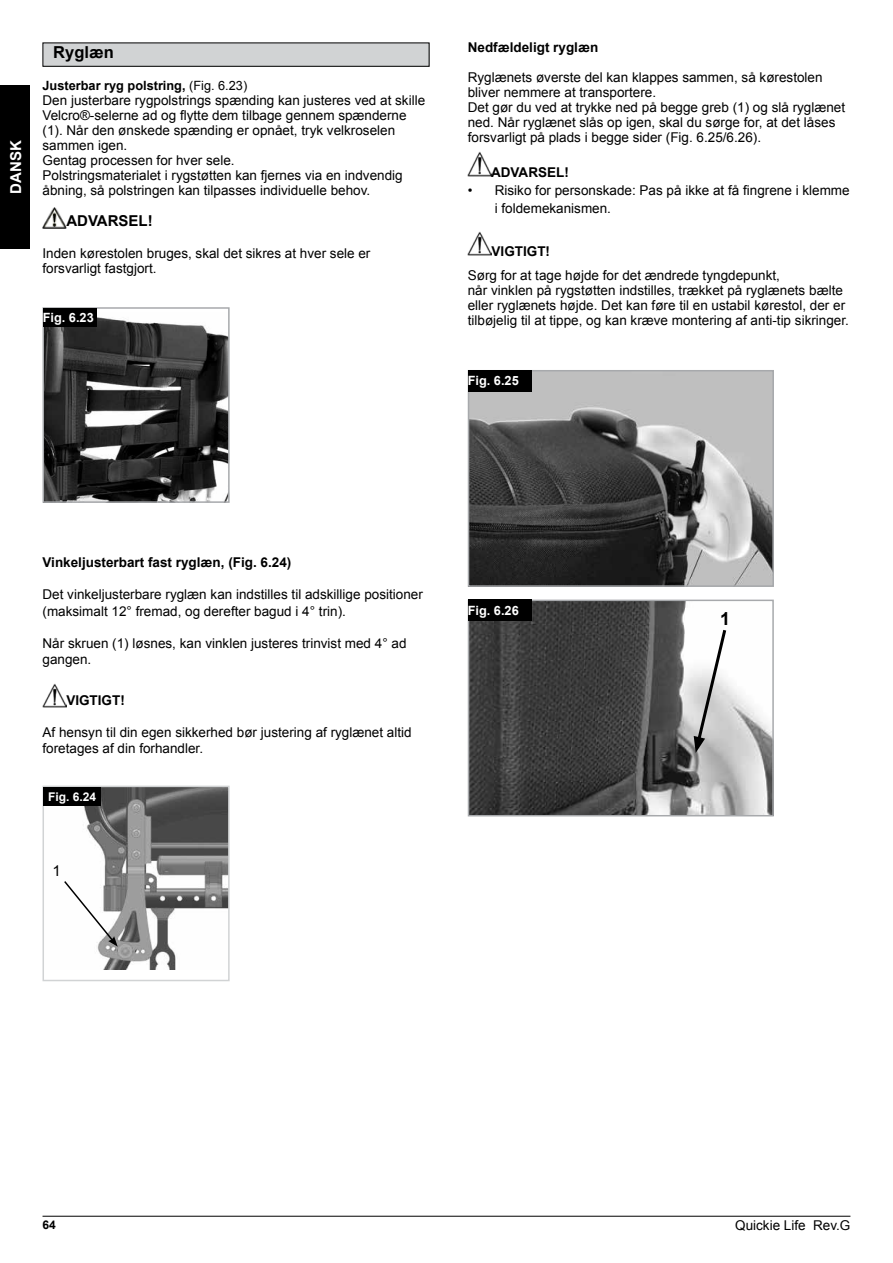
<style>
.page{position:relative;width:893px;height:1263px;background:#fff}
.page>*{position:absolute;margin:0;border:0;box-sizing:border-box;transform-origin:0 0}
.t1{font:700 18px "Arial";color:#000}
.DK-SUB-HEADING{font:700 16.5px "Arial";color:#000}
.WARNING{font:700 15px "Arial";color:#000}
.t2{font:700 15px "Arial";color:#fff}
.t3{font:15px "Arial";color:#000}
.BODY_TEXT{font:13.5px/15px "Arial";color:#000}
.EN_Sub-Heading{font:700 13.5px "Arial";color:#000}
.body{font:700 13.5px "Arial";color:#000}
.t4{font:700 12.75px "Arial";color:#000}
.Bildnummer{font:700 12.75px "Arial";color:#fff}
.Bildnummer-2{font:700 12px "Arial";color:#fff}
.t5{font:700 12px "Arial";color:#000}
.s1{font-weight:400}
</style>
<div class="page">
<div style="left:0;top:85px;width:30px;height:164px;background:#000"></div>
<hr style="left:43px;top:1216px;width:807px;height:1px;background:#000">
<img style="left:43px;top:683px;width:23px;height:24px">
<img style="left:84px;top:789px;width:143px;height:181px">
<div style="left:43px;top:786px;width:187px;height:195px;border:2px solid #d1d3d4"></div>
<div style="left:44px;top:787px;width:57px;height:19px;background:#000"></div>
<svg style="left:64px;top:879px;width:54px;height:68px"></svg>
<img style="left:468px;top:152px;width:24px;height:24px">
<img style="left:468px;top:231px;width:24px;height:25px">
<img style="left:471px;top:373px;width:300px;height:211px">
<div style="left:468px;top:370px;width:306px;height:217px;border:2px solid #a7a9ac"></div>
<div style="left:468px;top:370px;width:63px;height:21px;background:#000"></div>
<img style="left:471px;top:603px;width:300px;height:210px">
<div style="left:468px;top:600px;width:306px;height:216px;border:2px solid #a7a9ac"></div>
<div style="left:468px;top:600px;width:63px;height:21px;background:#000"></div>
<svg style="left:694px;top:627px;width:34px;height:126px"></svg>
<div style="left:43px;top:43px;width:386px;height:23px;background:#d1d3d4"></div>
<div style="left:43px;top:43px;width:386px;height:24px;border:1px solid #000"></div>
<img style="left:46px;top:317px;width:181px;height:183px">
<div style="left:43px;top:307px;width:187px;height:196px;border:2px solid #a7a9ac"></div>
<div style="left:43px;top:308px;width:54px;height:19px;background:#000"></div>
<img style="left:43px;top:208px;width:23px;height:21px">
<p class="t2" style="left:6px;top:194px;width:55px;rotate:-90deg">DANSK</p>
<p class="DK-SUB-HEADING" style="left:53px;top:42px;width:62px">Ryglæn</p>
<p class="t4" style="left:43px;top:77px;width:206px">Justerbar ryg polstring, <span class="s1">(Fig. 6.23)</span></p>
<p class="BODY_TEXT" style="left:43px;top:93px;width:384px">Den justerbare rygpolstrings spænding kan justeres ved at skille Velcro®-selerne ad og flytte dem tilbage gennem spænderne (1). Når den ønskede spænding er opnået, tryk velkroselen sammen igen.</p>
<p class="BODY_TEXT" style="left:43px;top:153px;width:194px">Gentag processen for hver sele.</p>
<p class="BODY_TEXT" style="left:43px;top:168px;width:362px">Polstringsmaterialet i rygstøtten kan fjernes via en indvendig åbning, så polstringen kan tilpasses individuelle behov.</p>
<p class="WARNING" style="left:66px;top:211px;width:88px">ADVARSEL!</p>
<p class="BODY_TEXT" style="left:43px;top:245px;width:329px">Inden kørestolen bruges, skal det sikres at hver sele er forsvarligt fastgjort.</p>
<p class="Bildnummer" style="left:43px;top:309px;width:53px">Fig. 6.23</p>
<p class="EN_Sub-Heading" style="left:468px;top:39px;width:132px">Nedfældeligt ryglæn</p>
<p class="BODY_TEXT" style="left:468px;top:70px;width:356px">Ryglænets øverste del kan klappes sammen, så kørestolen bliver nemmere at transportere.</p>
<p class="BODY_TEXT" style="left:468px;top:100px;width:379px">Det gør du ved at trykke ned på begge greb (1) og slå ryglænet ned. Når ryglænet slås op igen, skal du sørge for, at det låses forsvarligt på plads i begge sider (Fig. 6.25/6.26).</p>
<p class="body" style="left:491px;top:163px;width:79px">ADVARSEL!</p>
<p class="BODY_TEXT" style="left:495px;top:181px;width:356px;line-height:18px;text-indent:-27px">• Risiko for personskade: Pas på ikke at få fingrene i klemme i foldemekanismen.</p>
<p class="EN_Sub-Heading" style="left:492px;top:243px;width:60px">VIGTIGT!</p>
<p class="BODY_TEXT" style="left:468px;top:268px;width:314px">Sørg for at tage højde for det ændrede tyngdepunkt,</p>
<p class="BODY_TEXT" style="left:468px;top:283px;width:383px">når vinklen på rygstøtten indstilles, trækket på ryglænets bælte eller ryglænets højde. Det kan føre til en ustabil kørestol, der er tilbøjelig til at tippe, og kan kræve montering af anti-tip sikringer.</p>
<p class="Bildnummer" style="left:468px;top:372px;width:53px">Fig. 6.25</p>
<p class="EN_Sub-Heading" style="left:43px;top:553px;width:250px">Vinkeljusterbart fast ryglæn, (Fig. 6.24)</p>
<p class="BODY_TEXT" style="left:43px;top:587px;width:382px;line-height:16.2px">Det vinkeljusterbare ryglæn kan indstilles til adskillige positioner (maksimalt 12° fremad, og derefter bagud i 4° trin).</p>
<p class="BODY_TEXT" style="left:43px;top:635px;width:366px;line-height:16.2px">Når skruen (1) løsnes, kan vinklen justeres trinvist med 4° ad gangen.</p>
<p class="EN_Sub-Heading" style="left:66px;top:691px;width:60px">VIGTIGT!</p>
<p class="BODY_TEXT" style="left:43px;top:724px;width:371px;line-height:16.2px">Af hensyn til din egen sikkerhed bør justering af ryglænet altid foretages af din forhandler.</p>
<p class="Bildnummer-2" style="left:48px;top:789px;width:50px">Fig. 6.24</p>
<p class="t3" style="left:52px;top:861px;width:10px">1</p>
<p class="Bildnummer" style="left:468px;top:602px;width:53px">Fig. 6.26</p>
<p class="t1" style="left:720px;top:607px;width:12px">1</p>
<p class="t5" style="left:43px;top:1217px;width:15px">64</p>
<p class="BODY_TEXT" style="left:735px;top:1218px;width:117px">Quickie Life Rev.G</p>
</div>
